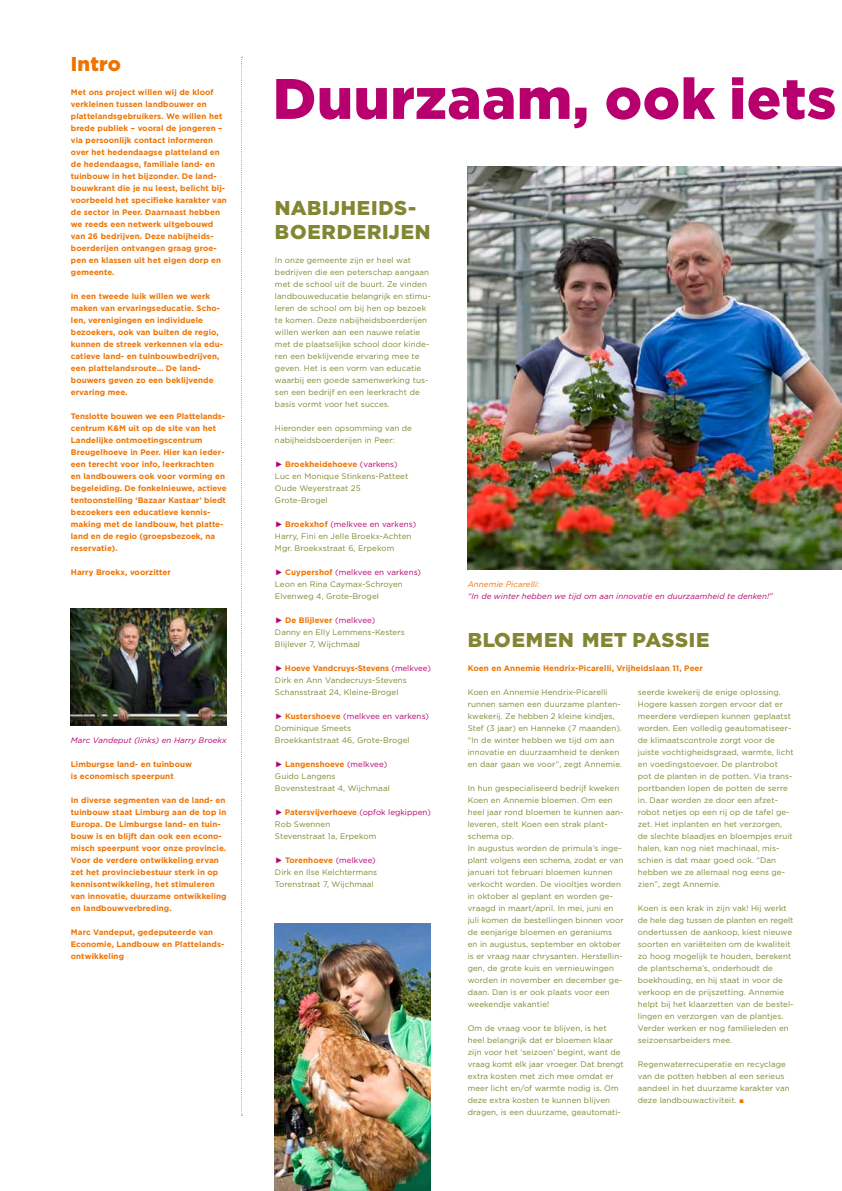
<style>
.page{position:relative;width:842px;height:1191px;background:#fff}
.page>*{position:absolute;margin:0;border:0;box-sizing:border-box;transform-origin:0 0}
.t1{font:900 57px "Gotham";letter-spacing:.01em;color:#b7006e}
.t2{font:900 20px/24px "Gotham";letter-spacing:.04em;color:#808632}
.t3{font:900 20px "Gotham";color:#f07300}
.t4{font:8px/12px "Gotham";letter-spacing:.01em;color:#808632}
.t5{font:700 8px/12px "Gotham";letter-spacing:.01em;color:#f07300}
.t6{font:italic 8px "Gotham";letter-spacing:.01em;color:#b7006e}
.t7{font:italic 8px "Gotham";letter-spacing:.01em;color:#f07300}
.s1{font-family:"Scala Sans Bold Expert";color:#b7006e}
.s2{font-weight:700;color:#f07300}
.s3{color:#b7006e}
.s4{font-family:"Scala Sans Expert";color:#f07300}
</style>
<div class="page">
<svg style="left:241px;top:57px;width:2px;height:1058px"></svg>
<img style="left:468px;top:167px;width:374px;height:402px">
<img style="left:71px;top:608px;width:156px;height:117px">
<img style="left:275px;top:923px;width:156px;height:268px">
<h2 class="t3" style="left:71px;top:50px;width:52px">INTRO</h2>
<p class="t5" style="left:71px;top:86px;width:157px">Met ons project willen wij de kloof verkleinen tussen landbouwer en plattelandsgebruikers. We willen het brede publiek – vooral de jongeren – via persoonlijk contact informeren over het hedendaagse platteland en de hedendaagse, familiale land- en tuinbouw in het bijzonder. De land&shy;bouwkrant die je nu leest, belicht bij&shy;voorbeeld het specifieke karakter van de sector in Peer. Daarnaast hebben we reeds een netwerk uitgebouwd van 26 bedrijven. Deze nabijheids&shy;boerderijen ontvangen graag groe&shy;pen en klassen uit het eigen dorp en gemeente.</p>
<p class="t5" style="left:71px;top:290px;width:154px">In een tweede luik willen we werk maken van ervaringseducatie. Scho&shy;len, verenigingen en individuele bezoekers, ook van buiten de regio, kunnen de streek verkennen via edu&shy;catieve land- en tuinbouwbedrijven, een plattelandsroute… De land&shy;bouwers geven zo een beklijvende ervaring mee.</p>
<p class="t5" style="left:71px;top:410px;width:157px">Tenslotte bouwen we een Plattelands&shy;centrum K&amp;M uit op de site van het Landelijke ontmoetingscentrum Breugelhoeve in Peer. Hier kan ieder&shy;een terecht voor info, leerkrachten<br>en landbouwers ook voor vorming en begeleiding. De fonkelnieuwe, actieve tentoonstelling ‘Bazaar Kastaar’ biedt bezoekers een educatieve kennis&shy;making met de landbouw, het platte&shy;land en de regio (groepsbezoek, na reservatie).</p>
<p class="t5" style="left:71px;top:566px;width:101px">Harry Broekx, voorzitter</p>
<p class="t6" style="left:71px;top:735px;width:157px">Marc Vandeput (links) en Harry Broekx</p>
<p class="t5" style="left:71px;top:758px;width:123px">Limburgse land- en tuinbouw is economisch speerpunt</p>
<p class="t5" style="left:71px;top:794px;width:157px">In diverse segmenten van de land- en tuinbouw staat Limburg aan de top in Europa. De Limburgse land- en tuin&shy;bouw is en blijft dan ook een econo&shy;misch speerpunt voor onze provincie.<br>Voor de verdere ontwikkeling ervan zet het provinciebestuur sterk in op kennisontwikkeling, het stimuleren van innovatie, duurzame ontwikkeling en landbouwverbreding.</p>
<p class="t5" style="left:71px;top:926px;width:155px">Marc Vandeput, gedeputeerde van<br>Economie, Landbouw en Plattelands&shy;ontwikkeling</p>
<h1 class="t1" style="left:273px;top:59px;width:565px">DUURZAAM, OOK IETS</h1>
<h2 class="t2" style="left:275px;top:196px;width:157px">NABIJHEIDS-<br>BOERDERIJEN</h2>
<p class="t4" style="left:275px;top:254px;width:157px">In onze gemeente zijn er heel wat bedrijven die een peterschap aangaan met de school uit de buurt. Ze vinden landbouweducatie belangrijk en stimu&shy;leren de school om bij hen op bezoek te komen. Deze nabijheidsboerderijen willen werken aan een nauwe relatie met de plaatselijke school door kinde&shy;ren een beklijvende ervaring mee te geven. Het is een vorm van educatie waarbij een goede samenwerking tus&shy;sen een bedrijf en een leerkracht de basis vormt voor het succes.</p>
<p class="t4" style="left:275px;top:422px;width:138px">Hieronder een opsomming van de nabijheidsboerderijen in Peer:</p>
<p class="t4" style="left:275px;top:458px;width:135px"><span class="s1">t</span> <span class="s2">Broekheidehoeve</span> <span class="s3">(varkens)<br></span>Luc en Monique Stinkens-Patteet<br>Oude Weyerstraat 25<br>Grote-Brogel</p>
<p class="t4" style="left:275px;top:518px;width:143px"><span class="s1">t</span> <span class="s2">Broekxhof</span> <span class="s3">(melkvee en varkens)<br></span>Harry, Fini en Jelle Broekx-Achten<br>Mgr. Broekxstraat 6, Erpekom</p>
<p class="t4" style="left:275px;top:566px;width:148px"><span class="s1">t</span> <span class="s2">Cuypershof</span> <span class="s3">(melkvee en varkens)<br></span>Leon en Rina Caymax-Schroyen<br>Elvenweg 4, Grote-Brogel</p>
<p class="t4" style="left:275px;top:614px;width:131px"><span class="s1">t</span> <span class="s2">De Blijlever</span> <span class="s3">(melkvee)<br></span>Danny en Elly Lemmens-Kesters<br>Blijlever 7, Wijchmaal</p>
<p class="t4" style="left:275px;top:662px;width:157px"><span class="s1">t</span> <span class="s2">Hoeve Vandcruys-Stevens</span> <span class="s3">(melkvee)<br></span>Dirk en Ann Vandecruys-Stevens<br>Schansstraat 24, Kleine-Brogel</p>
<p class="t4" style="left:275px;top:710px;width:156px"><span class="s1">t</span> <span class="s2">Kustershoeve</span> <span class="s3">(melkvee en varkens)<br></span>Dominique Smeets<br>Broekkantstraat 46, Grote-Brogel</p>
<p class="t4" style="left:275px;top:758px;width:116px"><span class="s1">t</span> <span class="s2">Langenshoeve</span> <span class="s3">(melkvee)<br></span>Guido Langens<br>Bovenstestraat 4, Wijchmaal</p>
<p class="t4" style="left:275px;top:806px;width:157px"><span class="s1">t</span> <span class="s2">Patersvijverhoeve</span> <span class="s3">(opfok legkippen)<br></span>Rob Swennen<br>Stevenstraat 1a, Erpekom</p>
<p class="t4" style="left:275px;top:854px;width:104px"><span class="s1">t</span> <span class="s2">Torenhoeve</span> <span class="s3">(melkvee)<br></span>Dirk en Ilse Kelchtermans<br>Torenstraat 7, Wijchmaal</p>
<p class="t7" style="left:468px;top:579px;width:73px">Annemie Picarelli:</p>
<p class="t6" style="left:468px;top:591px;width:307px">“In de winter hebben we tijd om aan innovatie en duurzaamheid te denken!”</p>
<h2 class="t2" style="left:468px;top:628px;width:243px">BLOEMEN MET PASSIE</h2>
<p class="t5" style="left:468px;top:662px;width:237px">Koen en Annemie Hendrix-Picarelli, Vrijheidslaan 11, Peer</p>
<p class="t4" style="left:468px;top:686px;width:156px">Koen en Annemie Hendrix-Picarelli runnen samen een duurzame planten&shy;kwekerij. Ze hebben 2 kleine kindjes, Stef (3 jaar) en Hanneke (7 maanden). “In de winter hebben we tijd om aan innovatie en duurzaamheid te denken en daar gaan we voor”, zegt Annemie.</p>
<p class="t4" style="left:468px;top:782px;width:157px">In hun gespecialiseerd bedrijf kweken Koen en Annemie bloemen. Om een heel jaar rond bloemen te kunnen aan&shy;leveren, stelt Koen een strak plant&shy;schema op.<br>In augustus worden de primula’s inge&shy;plant volgens een schema, zodat er van januari tot februari bloemen kunnen verkocht worden. De viooltjes worden in oktober al geplant en worden ge&shy;vraagd in maart/april. In mei, juni en juli komen de bestellingen binnen voor de eenjarige bloemen en geraniums en in augustus, september en oktober is er vraag naar chrysanten. Herstellin&shy;gen, de grote kuis en vernieuwingen worden in november en december ge&shy;daan. Dan is er ook plaats voor een weekendje vakantie!</p>
<p class="t4" style="left:468px;top:1022px;width:157px">Om de vraag voor te blijven, is het heel belangrijk dat er bloemen klaar zijn voor het ‘seizoen’ begint, want de vraag komt elk jaar vroeger. Dat brengt extra kosten met zich mee omdat er meer licht en/of warmte nodig is. Om deze extra kosten te kunnen blijven dragen, is een duurzame, geautomati-</p>
<p class="t4" style="left:638px;top:686px;width:157px">seerde kwekerij de enige oplossing.<br>Hogere kassen zorgen ervoor dat er meerdere verdiepen kunnen geplaatst worden. Een volledig geautomatiseer&shy;de klimaatscontrole zorgt voor de juiste vochtigheidsgraad, warmte, licht en voedingstoevoer. De plantrobot pot de planten in de potten. Via trans&shy;portbanden lopen de potten de serre in. Daar worden ze door een afzet&shy;robot netjes op een rij op de tafel ge&shy;zet. Het inplanten en het verzorgen, de slechte blaadjes en bloempjes eruit halen, kan nog niet machinaal, mis&shy;schien is dat maar goed ook. “Dan hebben we ze allemaal nog eens ge&shy;zien”, zegt Annemie.</p>
<p class="t4" style="left:638px;top:902px;width:157px">Koen is een krak in zijn vak! Hij werkt de hele dag tussen de planten en regelt ondertussen de aankoop, kiest nieuwe soorten en variëteiten om de kwaliteit zo hoog mogelijk te houden, berekent de plantschema’s, onderhoudt de boekhouding, en hij staat in voor de verkoop en de prijszetting. Annemie helpt bij het klaarzetten van de bestel&shy;lingen en verzorgen van de plantjes.<br>Verder werken er nog familieleden en seizoensarbeiders mee.</p>
<p class="t4" style="left:638px;top:1058px;width:153px">Regenwaterrecuperatie en recyclage van de potten hebben al een serieus aandeel in het duurzame karakter van deze landbouwactiviteit. <span class="s4">r</span></p>
</div>
